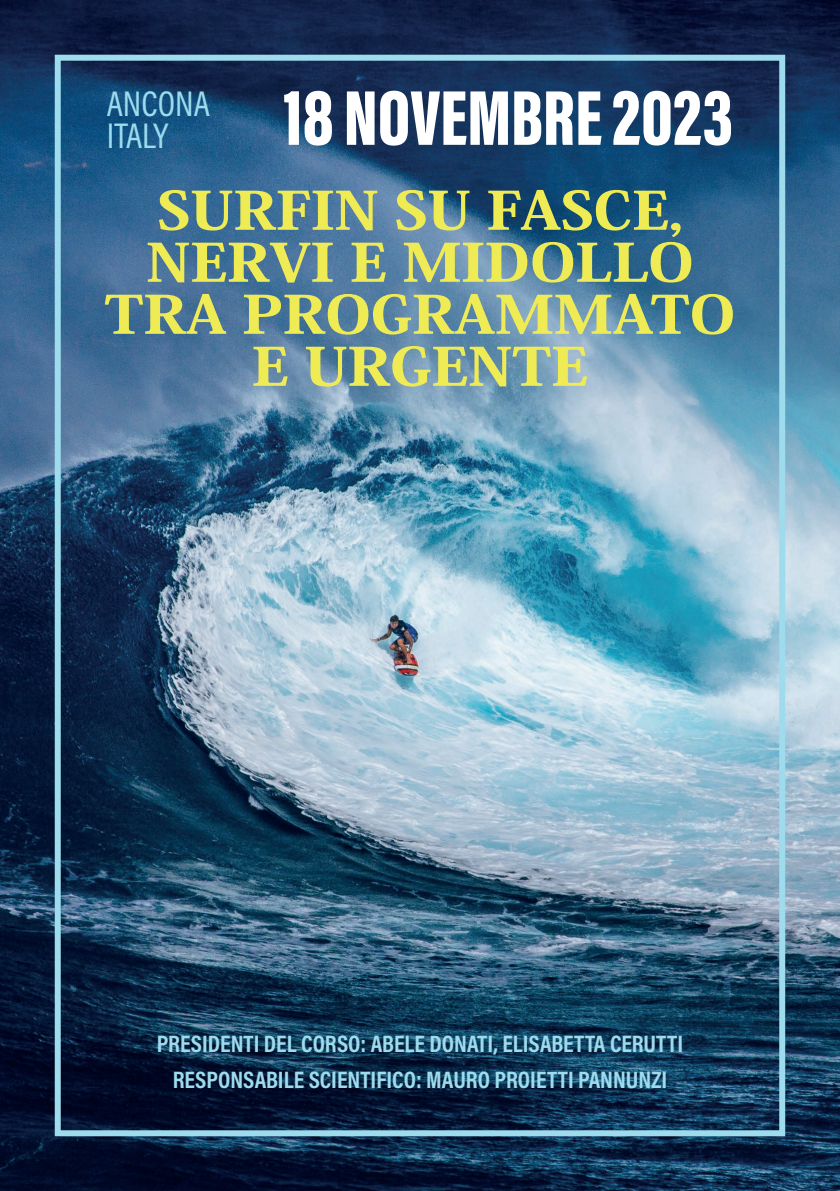
<style>
.page{position:relative;width:840px;height:1191px;background:#fff}
.page>*{position:absolute;margin:0;border:0;box-sizing:border-box;transform-origin:0 0}
.t1{font:80px "Acumin Variable Concept";color:#fff}
.t2{font:800 52px/52px "Koz Min Pr 6 N";letter-spacing:-.01em;color:#efeb55;text-align:center;scale:1.2 1}
.t3{font:36px/32px "Acumin Pro Cond";color:#9ddbed}
.t4{font:700 24px/36px "Acumin Pro Cond";color:#9ddbed;text-align:center}
</style>
<div class="page">
<img style="left:0;top:0;width:839px;height:1191px">
<div style="left:55px;top:55px;width:729px;height:1081px;border:6px solid #9ddbed"></div>
<h3 class="t3" style="left:107px;top:87px;width:105px">ANCONA<br>ITALY</h3>
<h1 class="t1" style="left:283px;top:62px;width:451px">18 NOVEMBRE 2023</h1>
<h2 class="t2" style="left:104px;top:186px;width:527px">SURFIN SU FASCE,<br>NERVI E MIDOLLO<br>TRA PROGRAMMATO<br>E URGENTE</h2>
<p class="t4" style="left:157px;top:1024px;width:527px">PRESIDENTI DEL CORSO: ABELE DONATI, ELISABETTA CERUTTI<br>RESPONSABILE SCIENTIFICO: MAURO PROIETTI PANNUNZI</p>
</div>
